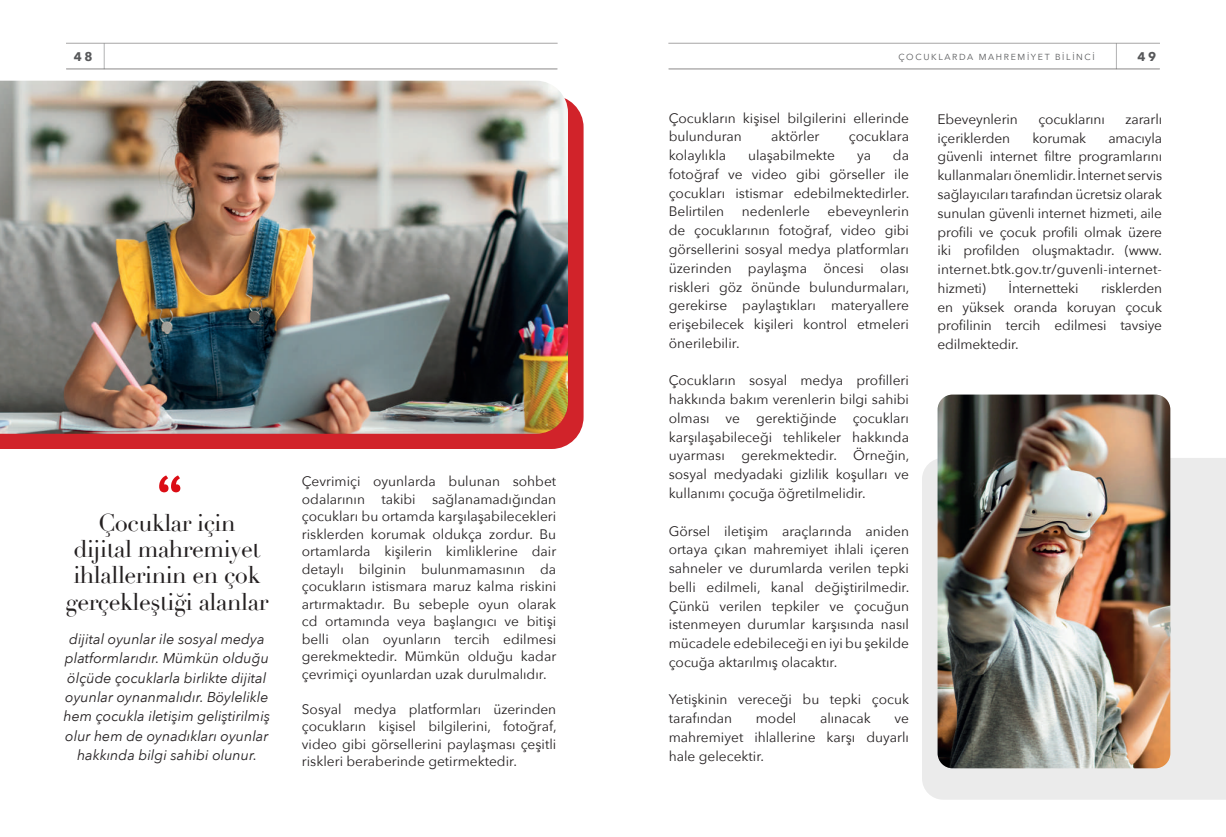
<style>
.page{position:relative;width:1226px;height:837px;background:#fff}
.page>*{position:absolute;margin:0;border:0;box-sizing:border-box;transform-origin:0 0}
.t1{font:81.25px "PT Sans";color:#db0d15}
.t2{font:23.75px/26.2px "Didot";letter-spacing:-.02em;color:#231f20;text-align:center}
.t3{font:italic 14.25px/19.4px "Avenir Next";color:#231f20;text-align:center}
.t4{font:13.75px/18.8px "Avenir Next";color:#231f20;text-align:justify}
.t5{font:700 12.5px "Avenir Next";color:#57585a}
.t6{font:8.75px "Avenir Next";letter-spacing:.19em;color:#57585a}
</style>
<div class="page">
<svg style="left:104px;top:43px;width:1px;height:26px"></svg>
<svg style="left:1116px;top:43px;width:1px;height:26px"></svg>
<svg style="left:0;top:100px;width:584px;height:349px;background:#d12e34"></svg>
<div style="left:922px;top:457px;width:304px;height:342px;background:#ebebeb"></div>
<img style="left:0;top:81px;width:568px;height:352px">
<img style="left:938px;top:394px;width:232px;height:374px">
<p class="t5" style="left:74px;top:46px;width:20px">48</p>
<p class="t6" style="left:898px;top:50px;width:198px">ÇOCUKLARDA MAHREMİYET BİLİNCİ</p>
<p class="t5" style="left:1138px;top:46px;width:20px">49</p>
<h1 class="t1" style="left:156px;top:457px;width:29px">‘‘</h1>
<h2 class="t2" style="left:65px;top:510px;width:204px">Çocuklar için<br>dijital mahremiyet ihlallerinin en çok gerçekleştiği alanlar</h2>
<p class="t3" style="left:64px;top:628px;width:208px">dijital oyunlar ile sosyal medya platformlarıdır. Mümkün olduğu ölçüde çocuklarla birlikte dijital oyunlar oynanmalıdır. Böylelikle hem çocukla iletişim geliştirilmiş olur hem de oynadıkları oyunlar hakkında bilgi sahibi olunur.</p>
<p class="t4" style="left:302px;top:472px;width:256px;line-height:17.5px">Çevrimiçi oyunlarda bulunan sohbet odalarının takibi sağlanamadığından çocukları bu ortamda karşılaşabilecekleri risklerden korumak oldukça zordur. Bu ortamlarda kişilerin kimliklerine dair detaylı bilginin bulunmamasının da çocukların istismara maruz kalma riskini artırmaktadır. Bu sebeple oyun olarak cd ortamında veya başlangıcı ve bitişi belli olan oyunların tercih edilmesi gerekmektedir. Mümkün olduğu kadar çevrimiçi oyunlardan uzak durulmalıdır.</p>
<p class="t4" style="left:302px;top:699px;width:256px;line-height:17.5px">Sosyal medya platformları üzerinden çocukların kişisel bilgilerini, fotoğraf, video gibi görsellerini paylaşması çeşitli riskleri beraberinde getirmektedir.</p>
<p class="t4" style="left:669px;top:108px;width:242px">Çocukların kişisel bilgilerini ellerinde bulunduran</p>
<p class="t4" style="left:771px;top:127px;width:50px">aktörler</p>
<p class="t4" style="left:849px;top:127px;width:62px">çocuklara</p>
<p class="t4" style="left:669px;top:145px;width:242px;text-indent:224px">da fotoğraf ve video gibi görseller ile çocukları istismar edebilmektedirler.<br>Belirtilen</p>
<p class="t4" style="left:669px;top:145px;width:59px">kolaylıkla</p>
<p class="t4" style="left:748px;top:145px;width:89px">ulaşabilmekte</p>
<p class="t4" style="left:857px;top:145px;width:16px">ya</p>
<p class="t4" style="left:669px;top:202px;width:242px;text-indent:159px">ebeveynlerin de çocuklarının fotoğraf, video gibi görsellerini sosyal medya platformları üzerinden paylaşma öncesi olası riskleri göz önünde bulundurmaları, gerekirse paylaştıkları materyallere erişebilecek kişileri kontrol etmeleri önerilebilir.</p>
<p class="t4" style="left:669px;top:370px;width:242px">Çocukların sosyal medya profilleri hakkında bakım verenlerin bilgi sahibi olması ve gerektiğinde çocukları karşılaşabileceği tehlikeler hakkında uyarması gerekmektedir. Örneğin, sosyal medyadaki gizlilik koşulları ve kullanımı çocuğa öğretilmelidir.</p>
<p class="t4" style="left:669px;top:520px;width:242px">Görsel iletişim araçlarında aniden ortaya çıkan mahremiyet ihlali içeren sahneler ve durumlarda verilen tepki belli edilmeli, kanal değiştirilmedir.<br>Çünkü verilen tepkiler ve çocuğun istenmeyen durumlar karşısında nasıl mücadele edebileceği en iyi bu şekilde çocuğa aktarılmış olacaktır.</p>
<p class="t4" style="left:669px;top:689px;width:242px">Yetişkinin vereceği bu tepki çocuk tarafından</p>
<p class="t4" style="left:742px;top:202px;width:70px">nedenlerle</p>
<p class="t4" style="left:756px;top:708px;width:42px">model</p>
<p class="t4" style="left:820px;top:708px;width:52px">alınacak</p>
<p class="t4" style="left:669px;top:708px;width:242px;text-indent:226px">ve mahremiyet ihlallerine karşı duyarlı hale gelecektir.</p>
<p class="t4" style="left:938px;top:109px;width:82px">Ebeveynlerin</p>
<p class="t4" style="left:1038px;top:109px;width:68px">çocuklarını</p>
<p class="t4" style="left:1126px;top:109px;width:38px">zararlı</p>
<p class="t4" style="left:938px;top:128px;width:74px">içeriklerden</p>
<p class="t4" style="left:1032px;top:128px;width:55px">korumak</p>
<p class="t4" style="left:938px;top:128px;width:226px;text-indent:171px">amacıyla güvenli internet filtre programlarını kullanmaları önemlidir. İnternet servis sağlayıcıları tarafından ücretsiz olarak sunulan güvenli internet hizmeti, aile profili ve çocuk profili olmak üzere iki profilden oluşmaktadır. (www. internet.btk.gov.tr/guvenli-internet&shy;hizmeti)</p>
<p class="t4" style="left:1009px;top:278px;width:71px">İnternetteki</p>
<p class="t4" style="left:938px;top:278px;width:226px;text-indent:164px">risklerden en yüksek oranda koruyan çocuk profilinin tercih edilmesi tavsiye edilmektedir.</p>
</div>
